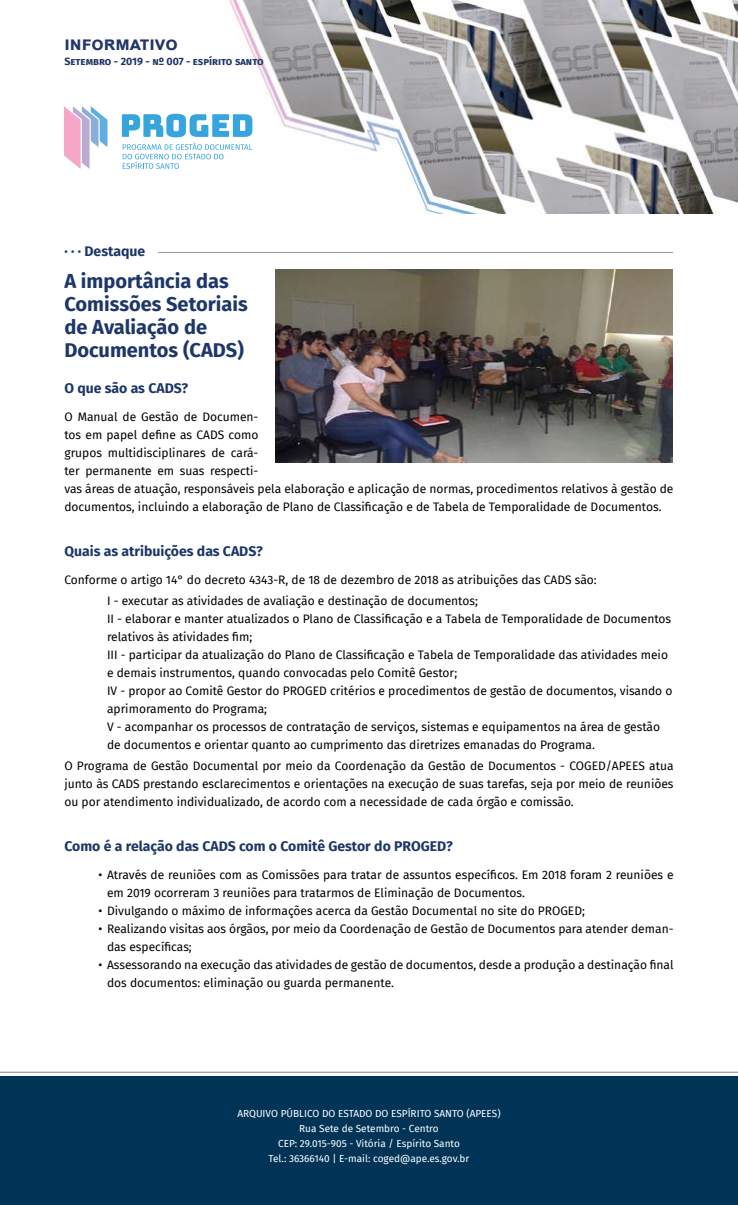
<style>
.page{position:relative;width:738px;height:1205px;background:#fff}
.page>*{position:absolute;margin:0;border:0;box-sizing:border-box;transform-origin:0 0}
.t1{font:700 20px/23px "Fira Sans";color:#1e3768}
.t2{font:700 18.7px "Arial";color:#233668}
.t3{font:700 14px "Fira Sans";color:#1e3768}
.t4{font:12px/18px "Fira Sans";color:#000}
.t5{font:700 10.6px "Fira Sans";color:#233668}
.t6{font:10px/15px "Fira Sans";color:#fff;text-align:center}
</style>
<div class="page">
<hr style="left:158px;top:252px;width:514px;height:1px;background:#939598">
<hr style="left:0;top:1071px;width:737px;height:1px;background:#807e9f">
<img style="left:107px;top:0;width:630px;height:214px">
<svg style="left:123px;top:143px;width:129px;height:26px"></svg>
<svg style="left:122px;top:114px;width:130px;height:23px"></svg>
<svg style="left:64px;top:106px;width:43px;height:63px"></svg>
<div style="left:0;top:1076px;width:737px;height:129px;background:#003457"></div>
<img style="left:275px;top:269px;width:397px;height:194px">
<h2 class="t2" style="left:64px;top:30px;width:115px">informativo</h2>
<p class="t5" style="left:64px;top:53px;width:200px">Setembro - 2019 - nº 007 - espírito santo</p>
<p class="t3" style="left:64px;top:240px;width:82px">· · · Destaque</p>
<h1 class="t1" style="left:64px;top:268px;width:185px">A importância das<br>Comissões Setoriais de Avaliação de<br>Documentos (CADS)</h1>
<p class="t3" style="left:64px;top:376px;width:125px">O que são as CADS?</p>
<p class="t4" style="left:64px;top:407px;width:610px">O Manual de Gestão de Documen-<br>tos em papel define as CADS como<br>grupos multidisciplinares de cará-<br>ter permanente em suas respecti-<br>vas áreas de atuação, responsáveis pela elaboração e aplicação de normas, procedimentos relativos à gestão de documentos, incluindo a elaboração de Plano de Classificação e de Tabela de Temporalidade de Documentos.</p>
<p class="t3" style="left:64px;top:539px;width:200px">Quais as atribuições das CADS?</p>
<p class="t4" style="left:107px;top:569px;width:491px;line-height:20.8px;text-indent:-43px">Conforme o artigo 14° do decreto 4343-R, de 18 de dezembro de 2018 as atribuições das CADS são:<br>I - executar as atividades de avaliação e destinação de documentos;</p>
<p class="t4" style="left:107px;top:609px;width:566px">II - elaborar e manter atualizados o Plano de Classificação e a Tabela de Temporalidade de Documentos relativos às atividades fim;<br>III - participar da atualização do Plano de Classificação e Tabela de Temporalidade das atividades meio e demais instrumentos, quando convocadas pelo Comitê Gestor;<br>IV - propor ao Comitê Gestor do PROGED critérios e procedimentos de gestão de documentos, visando o aprimoramento do Programa;<br>V - acompanhar os processos de contratação de serviços, sistemas e equipamentos na área de gestão de documentos e orientar quanto ao cumprimento das diretrizes emanadas do Programa.</p>
<p class="t4" style="left:64px;top:756px;width:610px;text-align:justify">O Programa de Gestão Documental por meio da Coordenação da Gestão de Documentos - COGED/APEES atua junto às CADS prestando esclarecimentos e orientações na execução de suas tarefas, seja por meio de reuniões ou por atendimento individualizado, de acordo com a necessidade de cada órgão e comissão.</p>
<p class="t3" style="left:64px;top:834px;width:389px">Como é a relação das CADS com o Comitê Gestor do PROGED?</p>
<p class="t4" style="left:107px;top:865px;width:567px;text-indent:-9px">• Através de reuniões com as Comissões para tratar de assuntos específicos. Em 2018 foram 2 reuniões e em 2019 ocorreram 3 reuniões para tratarmos de Eliminação de Documentos.</p>
<p class="t4" style="left:98px;top:901px;width:487px">• Divulgando o máximo de informações acerca da Gestão Documental no site do PROGED;</p>
<p class="t4" style="left:107px;top:919px;width:567px;text-indent:-9px">• Realizando visitas aos órgãos, por meio da Coordenação de Gestão de Documentos para atender deman&shy;das específicas;</p>
<p class="t4" style="left:107px;top:955px;width:567px;text-indent:-9px">• Assessorando na execução das atividades de gestão de documentos, desde a produção a destinação final dos documentos: eliminação ou guarda permanente.</p>
<p class="t6" style="left:237px;top:1105px;width:264px">ARQUIVO PÚBLICO DO ESTADO DO ESPÍRITO SANTO (APEES)<br>Rua Sete de Setembro - Centro<br>CEP: 29.015-905 - Vitória / Espírito Santo<br>Tel.: 36366140 | E-mail: coged@ape.es.gov.br</p>
</div>
